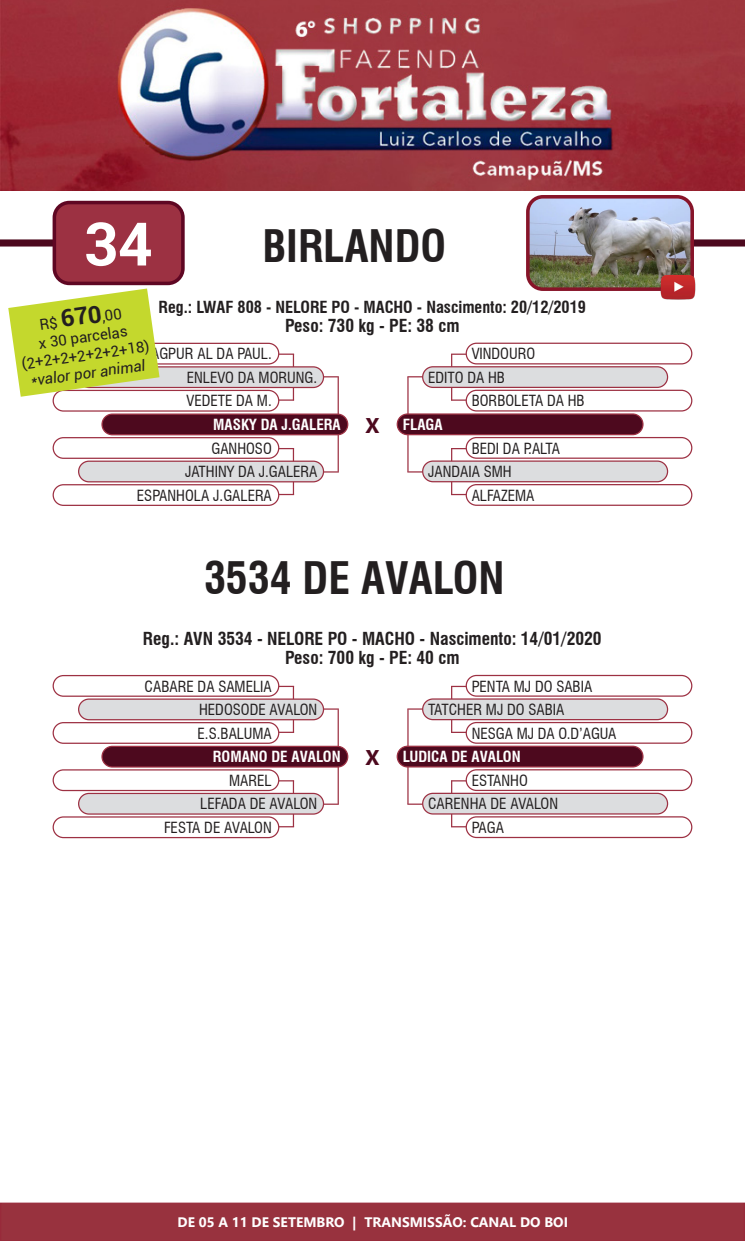
<style>
.page{position:relative;width:745px;height:1241px;background:#fff}
.page>*{position:absolute;margin:0;border:0;box-sizing:border-box;transform-origin:0 0}
.t1{font:700 60px "Roboto";color:#fff}
.t2{font:700 condensed 43.75px "Swiss 721 BT";color:#231f20}
.t3{font:700 21.25px "Segoe UI";color:#4d091e}
.t4{font:700 condensed 17.5px "Swiss 721 BT";color:#231f20}
.t5{font:700 condensed 16.25px "Swiss 721 BT";color:#231f20}
.t6{font:condensed 15px "Swiss 721 BT";color:#231f20}
.t7{font:700 condensed 15px "Swiss 721 BT";color:#fff}
.t8{font:15px/18px "Roboto";color:#231f20;text-align:center}
.t9{font:italic 15px "Roboto";color:#231f20}
.t10{font:700 13.75px "Segoe UI";color:#fff}
.s1{font-weight:700;font-size:23.75px}
</style>
<div class="page">
<div style="left:0;top:1202px;width:744px;height:38px;background:#98323e;border:1px solid #982a3a"></div>
<img style="left:0;top:0;width:744px;height:190px">
<div style="left:674px;top:239px;width:70px;height:7px;background:#4d091e"></div>
<div style="left:0;top:239px;width:74px;height:7px;background:#4d091e"></div>
<img style="left:530px;top:197px;width:161px;height:89px">
<div style="left:525px;top:195px;width:168px;height:96px;border:4px solid #871429;border-radius:15px"></div>
<svg style="left:451px;top:448px;width:14px;height:12px"></svg>
<svg style="left:450px;top:482px;width:16px;height:13px"></svg>
<svg style="left:451px;top:353px;width:14px;height:13px"></svg>
<svg style="left:451px;top:388px;width:14px;height:12px"></svg>
<svg style="left:278px;top:448px;width:16px;height:12px"></svg>
<svg style="left:278px;top:482px;width:16px;height:13px"></svg>
<svg style="left:278px;top:353px;width:16px;height:13px"></svg>
<svg style="left:278px;top:388px;width:16px;height:12px"></svg>
<div style="left:102px;top:414px;width:245px;height:20px;background:#4d091e;border-radius:10px"></div>
<div style="left:101px;top:413px;width:247px;height:22px;border:1px solid #9d3143;border-radius:10px"></div>
<div style="left:397px;top:414px;width:245px;height:20px;background:#4d091e;border-radius:10px"></div>
<div style="left:396px;top:413px;width:247px;height:22px;border:1px solid #9d3143;border-radius:10px"></div>
<div style="left:79px;top:461px;width:244px;height:20px;background:#dcdddf;border-radius:10px"></div>
<div style="left:78px;top:460px;width:246px;height:22px;border:1px solid #9d3143;border-radius:10px"></div>
<div style="left:422px;top:461px;width:245px;height:20px;background:#dcdddf;border-radius:10px"></div>
<div style="left:422px;top:460px;width:245px;height:22px;border:1px solid #9d3143;border-radius:10px"></div>
<div style="left:79px;top:367px;width:244px;height:20px;background:#dcdddf;border-radius:10px"></div>
<div style="left:78px;top:366px;width:246px;height:22px;border:1px solid #9d3143;border-radius:10px"></div>
<div style="left:422px;top:367px;width:245px;height:20px;background:#dcdddf;border-radius:10px"></div>
<div style="left:422px;top:366px;width:245px;height:22px;border:1px solid #9d3143;border-radius:10px"></div>
<div style="left:53px;top:437px;width:226px;height:22px;border:1px solid #9d3143;border-radius:10px"></div>
<div style="left:465px;top:437px;width:227px;height:22px;border:1px solid #9d3143;border-radius:10px"></div>
<div style="left:53px;top:342px;width:226px;height:22px;border:1px solid #9d3143;border-radius:10px"></div>
<div style="left:465px;top:342px;width:227px;height:22px;border:1px solid #9d3143;border-radius:10px"></div>
<div style="left:53px;top:484px;width:226px;height:22px;border:1px solid #9d3143;border-radius:10px"></div>
<div style="left:465px;top:484px;width:227px;height:22px;border:1px solid #9d3143;border-radius:10px"></div>
<div style="left:53px;top:390px;width:226px;height:21px;border:1px solid #9d3143;border-radius:10px"></div>
<div style="left:465px;top:389px;width:227px;height:22px;border:1px solid #9d3143;border-radius:10px"></div>
<hr style="left:337px;top:377px;width:1px;height:37px;background:#9d3143">
<svg style="left:323px;top:376px;width:15px;height:1px"></svg>
<hr style="left:337px;top:434px;width:1px;height:37px;background:#9d3143">
<svg style="left:323px;top:471px;width:15px;height:1px"></svg>
<hr style="left:407px;top:377px;width:1px;height:37px;background:#9d3143">
<svg style="left:407px;top:376px;width:15px;height:1px"></svg>
<hr style="left:407px;top:434px;width:1px;height:37px;background:#9d3143">
<svg style="left:407px;top:471px;width:15px;height:1px"></svg>
<div style="left:54px;top:202px;width:129px;height:81px;background:#9c3142;border-radius:15px"></div>
<div style="left:53px;top:201px;width:131px;height:84px;border:4px solid #5f0723;border-radius:15px"></div>
<img style="left:659px;top:274px;width:35px;height:25px">
<svg style="left:451px;top:780px;width:14px;height:12px"></svg>
<svg style="left:450px;top:814px;width:16px;height:13px"></svg>
<svg style="left:451px;top:685px;width:14px;height:13px"></svg>
<svg style="left:450px;top:720px;width:16px;height:12px"></svg>
<svg style="left:278px;top:780px;width:16px;height:12px"></svg>
<svg style="left:278px;top:814px;width:16px;height:13px"></svg>
<svg style="left:278px;top:685px;width:16px;height:13px"></svg>
<svg style="left:278px;top:720px;width:16px;height:12px"></svg>
<div style="left:102px;top:746px;width:245px;height:20px;background:#4d091e;border-radius:10px"></div>
<div style="left:101px;top:745px;width:247px;height:22px;border:1px solid #9d3143;border-radius:10px"></div>
<div style="left:397px;top:746px;width:245px;height:20px;background:#4d091e;border-radius:10px"></div>
<div style="left:396px;top:745px;width:247px;height:22px;border:1px solid #9d3143;border-radius:10px"></div>
<div style="left:79px;top:793px;width:244px;height:21px;background:#dcdddf;border-radius:10px"></div>
<div style="left:78px;top:792px;width:246px;height:22px;border:1px solid #9d3143;border-radius:10px"></div>
<div style="left:422px;top:793px;width:245px;height:20px;background:#dcdddf;border-radius:10px"></div>
<div style="left:422px;top:792px;width:245px;height:22px;border:1px solid #9d3143;border-radius:10px"></div>
<div style="left:79px;top:699px;width:244px;height:20px;background:#dcdddf;border-radius:10px"></div>
<div style="left:78px;top:698px;width:246px;height:22px;border:1px solid #9d3143;border-radius:10px"></div>
<div style="left:422px;top:699px;width:245px;height:20px;background:#dcdddf;border-radius:10px"></div>
<div style="left:422px;top:698px;width:245px;height:22px;border:1px solid #9d3143;border-radius:10px"></div>
<div style="left:53px;top:769px;width:226px;height:22px;border:1px solid #9d3143;border-radius:10px"></div>
<div style="left:465px;top:769px;width:227px;height:22px;border:1px solid #9d3143;border-radius:10px"></div>
<div style="left:53px;top:675px;width:226px;height:21px;border:1px solid #9d3143;border-radius:10px"></div>
<div style="left:465px;top:674px;width:227px;height:22px;border:1px solid #9d3143;border-radius:10px"></div>
<div style="left:53px;top:816px;width:226px;height:22px;border:1px solid #9d3143;border-radius:10px"></div>
<div style="left:465px;top:816px;width:227px;height:22px;border:1px solid #9d3143;border-radius:10px"></div>
<div style="left:53px;top:722px;width:226px;height:21px;border:1px solid #9d3143;border-radius:10px"></div>
<div style="left:465px;top:721px;width:227px;height:22px;border:1px solid #9d3143;border-radius:10px"></div>
<hr style="left:337px;top:709px;width:1px;height:37px;background:#9d3143">
<svg style="left:323px;top:708px;width:15px;height:1px"></svg>
<hr style="left:337px;top:766px;width:1px;height:37px;background:#9d3143">
<svg style="left:323px;top:803px;width:15px;height:1px"></svg>
<hr style="left:407px;top:709px;width:1px;height:37px;background:#9d3143">
<svg style="left:407px;top:708px;width:15px;height:1px"></svg>
<hr style="left:407px;top:766px;width:1px;height:37px;background:#9d3143">
<svg style="left:407px;top:803px;width:15px;height:1px"></svg>
<svg style="left:8px;top:288px;width:151px;height:108px"></svg>
<p class="t1" style="left:84px;top:202px;width:70px">34</p>
<p class="t2" style="left:262px;top:220px;width:185px">BIRLANDO</p>
<p class="t5" style="left:158px;top:297px;width:428px">Reg.: LWAF 808 - NELORE PO - MACHO - Nascimento: 20/12/2019</p>
<p class="t4" style="left:285px;top:315px;width:176px">Peso: 730 kg - PE: 38 cm</p>
<p class="t8" style="left:38px;top:315px;width:84px;rotate:-8deg">R$ <span class="s1">670</span>,00</p>
<p class="t8" style="left:18px;top:337px;width:130px;rotate:-8deg">x 30 parcelas (2+2+2+2+2+2+18)</p>
<p class="t6" style="left:127px;top:345px;width:146px">PANAGPUR AL DA PAUL.</p>
<p class="t6" style="left:471px;top:345px;width:65px">VINDOURO</p>
<p class="t9" style="left:30px;top:370px;width:117px;rotate:-8deg">*valor por animal</p>
<p class="t6" style="left:187px;top:368px;width:132px">ENLEVO DA MORUNG.</p>
<p class="t6" style="left:428px;top:368px;width:78px">EDITO DA HB</p>
<p class="t6" style="left:186px;top:392px;width:87px">VEDETE DA M.</p>
<p class="t6" style="left:471px;top:392px;width:114px">BORBOLETA DA HB</p>
<p class="t7" style="left:213px;top:415px;width:129px">MASKY DA J.GALERA</p>
<p class="t3" style="left:365px;top:405px;width:15px">X</p>
<p class="t7" style="left:402px;top:415px;width:41px">FLAGA</p>
<p class="t6" style="left:185px;top:462px;width:133px">JATHINY DA J.GALERA</p>
<p class="t6" style="left:428px;top:462px;width:85px">JANDAIA SMH</p>
<p class="t6" style="left:211px;top:439px;width:62px">GANHOSO</p>
<p class="t6" style="left:471px;top:439px;width:90px">BEDI DA P.ALTA</p>
<p class="t6" style="left:137px;top:486px;width:136px">ESPANHOLA J.GALERA</p>
<p class="t6" style="left:471px;top:486px;width:64px">ALFAZEMA</p>
<p class="t2" style="left:204px;top:552px;width:302px">3534 DE AVALON</p>
<p class="t4" style="left:143px;top:628px;width:460px">Reg.: AVN 3534 - NELORE PO - MACHO - Nascimento: 14/01/2020</p>
<p class="t4" style="left:285px;top:647px;width:176px">Peso: 700 kg - PE: 40 cm</p>
<p class="t6" style="left:144px;top:677px;width:129px">CABARE DA SAMELIA</p>
<p class="t6" style="left:471px;top:677px;width:122px">PENTA MJ DO SABIA</p>
<p class="t6" style="left:199px;top:700px;width:119px">HEDOSODE AVALON</p>
<p class="t6" style="left:428px;top:700px;width:138px">TATCHER MJ DO SABIA</p>
<p class="t6" style="left:197px;top:724px;width:76px">E.S.BALUMA</p>
<p class="t6" style="left:471px;top:724px;width:146px">NESGA MJ DA O.D’AGUA</p>
<p class="t7" style="left:213px;top:747px;width:129px">ROMANO DE AVALON</p>
<p class="t3" style="left:365px;top:737px;width:15px">X</p>
<p class="t7" style="left:402px;top:747px;width:119px">LUDICA DE AVALON</p>
<p class="t6" style="left:200px;top:794px;width:118px">LEFADA DE AVALON</p>
<p class="t6" style="left:428px;top:794px;width:131px">CARENHA DE AVALON</p>
<p class="t6" style="left:229px;top:771px;width:44px">MAREL</p>
<p class="t6" style="left:471px;top:771px;width:58px">ESTANHO</p>
<p class="t6" style="left:164px;top:818px;width:109px">FESTA DE AVALON</p>
<p class="t6" style="left:471px;top:818px;width:34px">PAGA</p>
<p class="t10" style="left:177px;top:1208px;width:391px">DE 05 A 11 DE SETEMBRO | TRANSMISSÃO: CANAL DO BOI</p>
</div>
